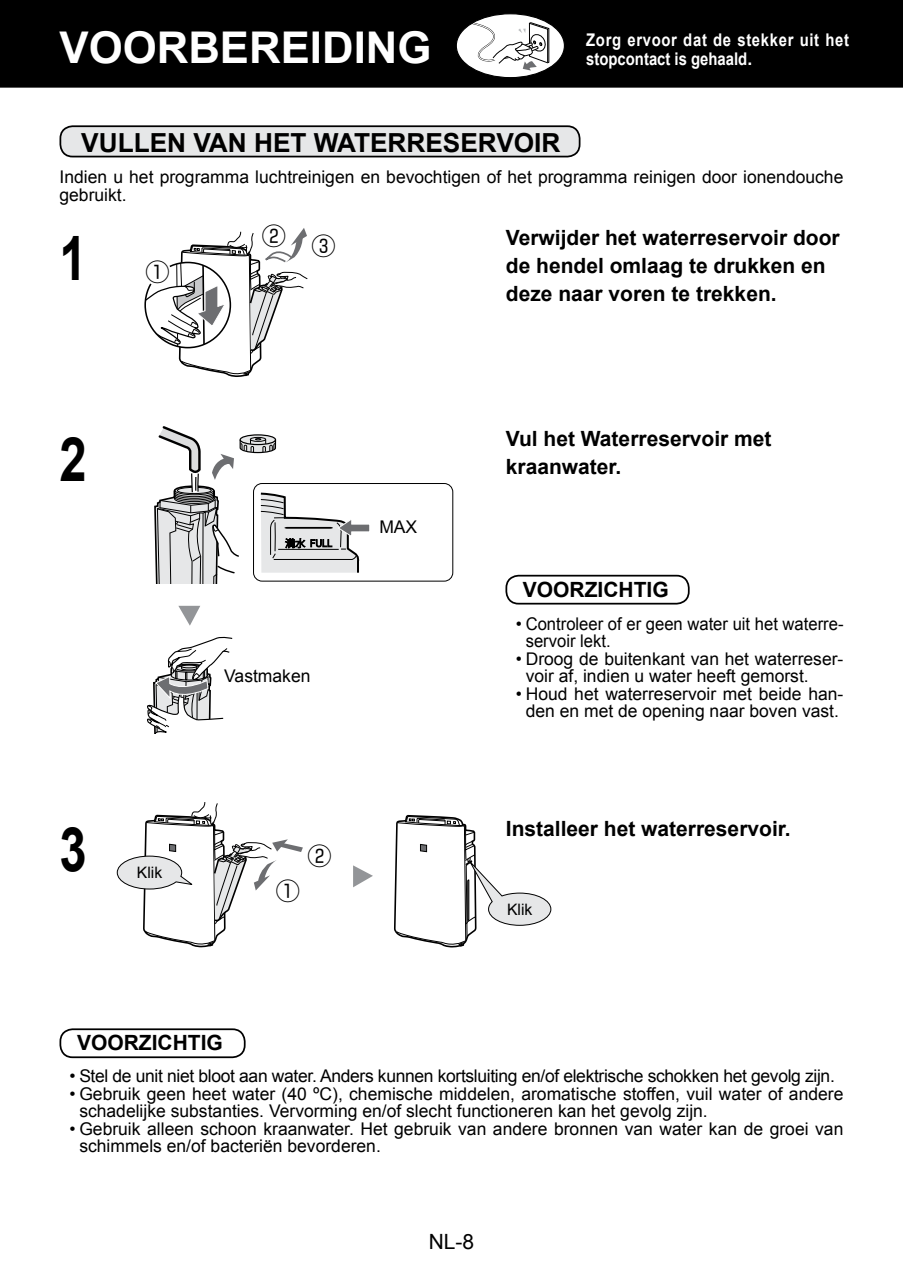
<style>
.page{position:relative;width:903px;height:1275px;background:#fff}
.page>*{position:absolute;margin:0;border:0;box-sizing:border-box;transform-origin:0 0}
.t1{font:700 61.25px "Arial";color:#000;scale:.8 1}
.t2{font:700 43.75px "Arial";color:#fff}
.t3{font:700 26.25px "Arial";color:#000}
.t4{font:24.15px "Shin Go Pro";color:#000}
.t5{font:700 21px/28px "Arial";color:#000}
.t6{font:21px "Arial";color:#000}
.t7{font:17.5px/17.5px "Arial";color:#000}
.t8{font:17.5px "Arial";letter-spacing:-.02em;color:#000}
.t9{font:700 17.5px/19.2px "Arial";letter-spacing:.045em;color:#fff;scale:.85 1}
.t10{font:15.75px "Arial";color:#000}
</style>
<div class="page">
<svg style="left:145px;top:228px;width:163px;height:149px"></svg>
<div style="left:144px;top:262px;width:87px;height:86px;border:2px solid #000;border-radius:50%"></div>
<div style="left:144px;top:259px;width:27px;height:27px;background:#fff;border-radius:50%"></div>
<svg style="left:147px;top:636px;width:86px;height:97px"></svg>
<div style="left:253px;top:483px;width:200px;height:99px;border:1px solid #000;border-radius:9px"></div>
<svg style="left:178px;top:606px;width:22px;height:20px"></svg>
<svg style="left:154px;top:426px;width:217px;height:157px"></svg>
<svg style="left:353px;top:865px;width:20px;height:22px"></svg>
<div style="left:60px;top:1028px;width:186px;height:30px;border:2px solid #000;border-radius:12px"></div>
<div style="left:0;top:0;width:903px;height:88px;background:#000"></div>
<div style="left:60px;top:126px;width:520px;height:31px;background:#e6e7e8;border-radius:12px"></div>
<div style="left:60px;top:125px;width:520px;height:32px;border:2px solid #000;border-radius:12px"></div>
<div style="left:505px;top:575px;width:185px;height:29px;border:2px solid #000;border-radius:12px"></div>
<svg style="left:116px;top:802px;width:187px;height:146px"></svg>
<svg style="left:395px;top:814px;width:157px;height:134px"></svg>
<div style="left:456px;top:14px;width:108px;height:64px;background:#fff;border-radius:50%"></div>
<svg style="left:471px;top:21px;width:78px;height:50px"></svg>
<div style="left:456px;top:13px;width:109px;height:65px;border:1px solid #000;border-radius:50%"></div>
<h2 class="t2" style="left:60px;top:19px;width:373px">VOORBEREIDING</h2>
<p class="t9" style="left:586px;top:31px;width:311px">Zorg ervoor dat de stekker uit het stopcontact is gehaald.</p>
<h3 class="t3" style="left:81px;top:125px;width:481px">VULLEN VAN HET WATERRESERVOIR</h3>
<p class="t7" style="left:59px;top:169px;width:785px">Indien u het programma luchtreinigen en bevochtigen of het programma reinigen door ionendouche gebruikt.</p>
<h1 class="t1" style="left:60px;top:217px;width:36px">1</h1>
<h3 class="t4" style="left:145px;top:252px;width:26px">①</h3>
<h3 class="t4" style="left:262px;top:221px;width:75px">② ③</h3>
<h1 class="t1" style="left:60px;top:418px;width:36px">2</h1>
<p class="t7" style="left:224px;top:668px;width:88px">Vastmaken</p>
<p class="t7" style="left:379px;top:519px;width:39px">MAX</p>
<h1 class="t1" style="left:60px;top:808px;width:36px">3</h1>
<p class="t10" style="left:137px;top:862px;width:27px">Klik</p>
<p class="t5" style="left:77px;top:1029px;width:147px">VOORZICHTIG</p>
<h3 class="t4" style="left:276px;top:871px;width:26px">①</h3>
<h3 class="t4" style="left:307px;top:836px;width:26px">②</h3>
<p class="t5" style="left:506px;top:224px;width:335px">Verwijder het waterreservoir door de hendel omlaag te drukken en deze naar voren te trekken.</p>
<p class="t5" style="left:506px;top:425px;width:267px">Vul het Waterreservoir met kraanwater.</p>
<p class="t5" style="left:523px;top:576px;width:147px">VOORZICHTIG</p>
<p class="t7" style="left:526px;top:615px;width:319px;text-indent:-10px">• Controleer of er geen water uit het waterre&shy;servoir lekt.</p>
<p class="t7" style="left:526px;top:650px;width:319px;text-indent:-10px">• Droog de buitenkant van het waterreser&shy;voir af, indien u water heeft gemorst.</p>
<p class="t7" style="left:516px;top:685px;width:329px;text-align:center">• Houd het waterreservoir met beide han&shy;den en met de opening naar boven vast.</p>
<p class="t5" style="left:506px;top:816px;width:286px">Installeer het waterreservoir.</p>
<p class="t10" style="left:507px;top:899px;width:27px">Klik</p>
<p class="t8" style="left:69px;top:1065px;width:767px">• Stel de unit niet bloot aan water. Anders kunnen kortsluiting en/of elektrische schokken het gevolg zijn.</p>
<p class="t7" style="left:79px;top:1085px;width:765px;text-indent:-10px">• Gebruik geen heet water (40 ºC), chemische middelen, aromatische stoffen, vuil water of andere schadelijke substanties. Vervorming en/of slecht functioneren kan het gevolg zijn.</p>
<p class="t7" style="left:79px;top:1120px;width:765px;text-indent:-10px">• Gebruik alleen schoon kraanwater. Het gebruik van andere bronnen van water kan de groei van schimmels en/of bacteriën bevorderen.</p>
<p class="t6" style="left:429px;top:1228px;width:47px">NL-8</p>
</div>
